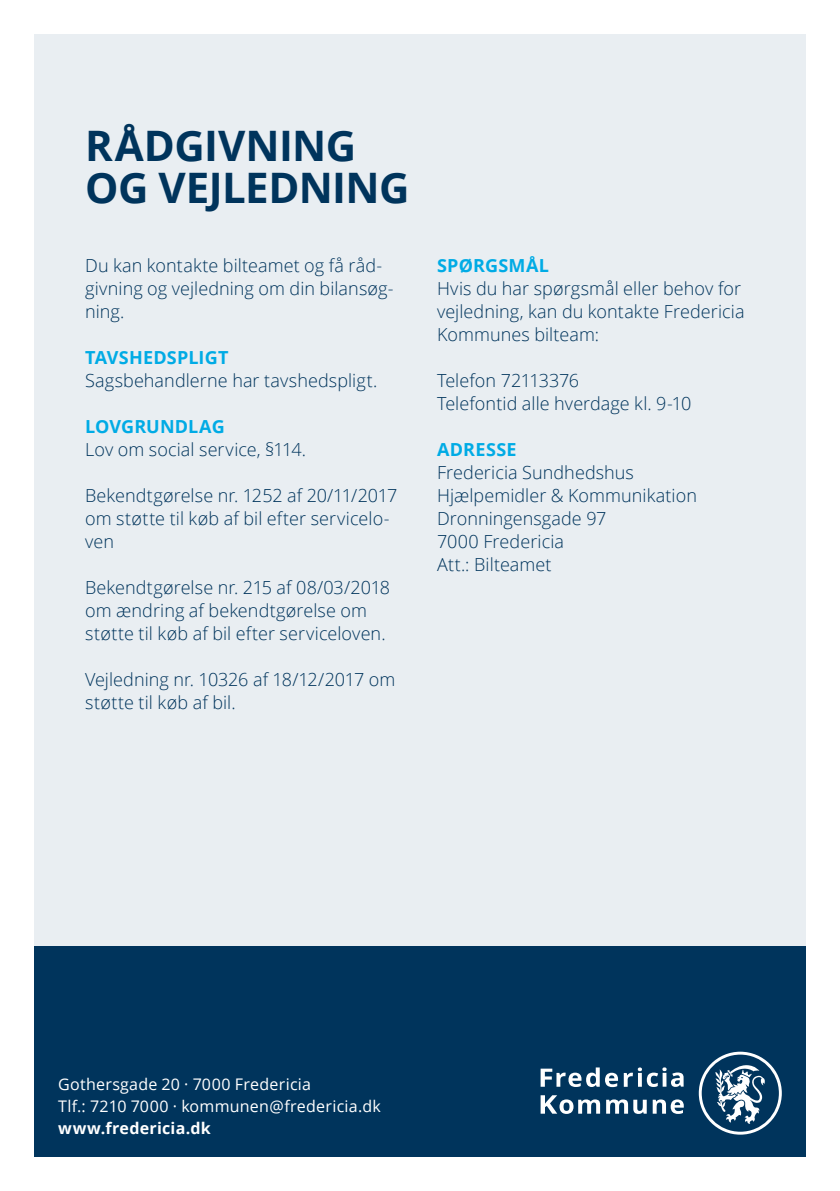
<style>
.page{position:relative;width:840px;height:1191px;background:#fff}
.page>*{position:absolute;margin:0;border:0;box-sizing:border-box;transform-origin:0 0}
.FK_brød{font:700 42px/42px "Open Sans";letter-spacing:-.015em;color:#00345c}
.FK_brød-2{font:300 18px/23px "Open Sans";letter-spacing:.005em;color:#00345c}
.t1{font:16px "Open Sans";letter-spacing:.015em;color:#fff}
.t2{font:700 16px "Open Sans";letter-spacing:.015em;color:#fff}
.s1{font-weight:700;color:#00abe5}
</style>
<div class="page">
<div style="left:34px;top:34px;width:771px;height:912px;background:#e9eef2"></div>
<div style="left:34px;top:946px;width:771px;height:211px;background:#00345c"></div>
<svg style="left:698px;top:1051px;width:83px;height:83px"></svg>
<svg style="left:633px;top:1099px;width:13px;height:15px"></svg>
<svg style="left:606px;top:1099px;width:21px;height:14px"></svg>
<svg style="left:623px;top:1067px;width:60px;height:20px"></svg>
<svg style="left:652px;top:1099px;width:31px;height:15px"></svg>
<svg style="left:540px;top:1067px;width:77px;height:20px"></svg>
<svg style="left:540px;top:1095px;width:59px;height:19px"></svg>
<p class="FK_brød" style="left:85px;top:123px;width:326px">RÅDGIVNING<br>OG VEJLEDNING</p>
<p class="FK_brød-2" style="left:85px;top:253px;width:310px">Du kan kontakte bilteamet og få råd&shy;givning og vejledning om din bilansøg&shy;ning.</p>
<p class="FK_brød-2" style="left:85px;top:345px;width:293px"><span class="s1">TAVSHEDSPLIGT<br></span>Sagsbehandlerne har tavshedspligt.</p>
<p class="FK_brød-2" style="left:85px;top:414px;width:222px"><span class="s1">LOVGRUNDLAG<br></span>Lov om social service, §114.</p>
<p class="FK_brød-2" style="left:85px;top:483px;width:313px">Bekendtgørelse nr. 1252 af 20/11/2017 om støtte til køb af bil efter servicelo&shy;ven</p>
<p class="FK_brød-2" style="left:85px;top:575px;width:306px">Bekendtgørelse nr. 215 af 08/03/2018 om ændring af bekendtgørelse om støtte til køb af bil efter serviceloven.</p>
<p class="FK_brød-2" style="left:85px;top:667px;width:311px">Vejledning nr. 10326 af 18/12/2017 om støtte til køb af bil.</p>
<p class="FK_brød-2" style="left:437px;top:253px;width:309px"><span class="s1">SPØRGSMÅL<br></span>Hvis du har spørgsmål eller behov for vejledning, kan du kontakte Fredericia<br>Kommunes bilteam:</p>
<p class="FK_brød-2" style="left:437px;top:368px;width:143px">Telefon 72113376</p>
<p class="FK_brød-2" style="left:437px;top:391px;width:256px">Telefontid alle hverdage kl. 9-10</p>
<p class="FK_brød-2" style="left:437px;top:437px;width:261px"><span class="s1">ADRESSE<br></span>Fredericia Sundhedshus<br>Hjælpemidler &amp; Kommunikation<br>Dronningensgade 97<br>7000 Fredericia<br>Att.: Bilteamet</p>
<p class="t1" style="left:58px;top:1072px;width:254px">Gothersgade 20 · 7000 Fredericia</p>
<p class="t1" style="left:58px;top:1094px;width:324px">Tlf.: 7210 7000 · kommunen@fredericia.dk</p>
<p class="t2" style="left:58px;top:1116px;width:154px">www.fredericia.dk</p>
</div>
